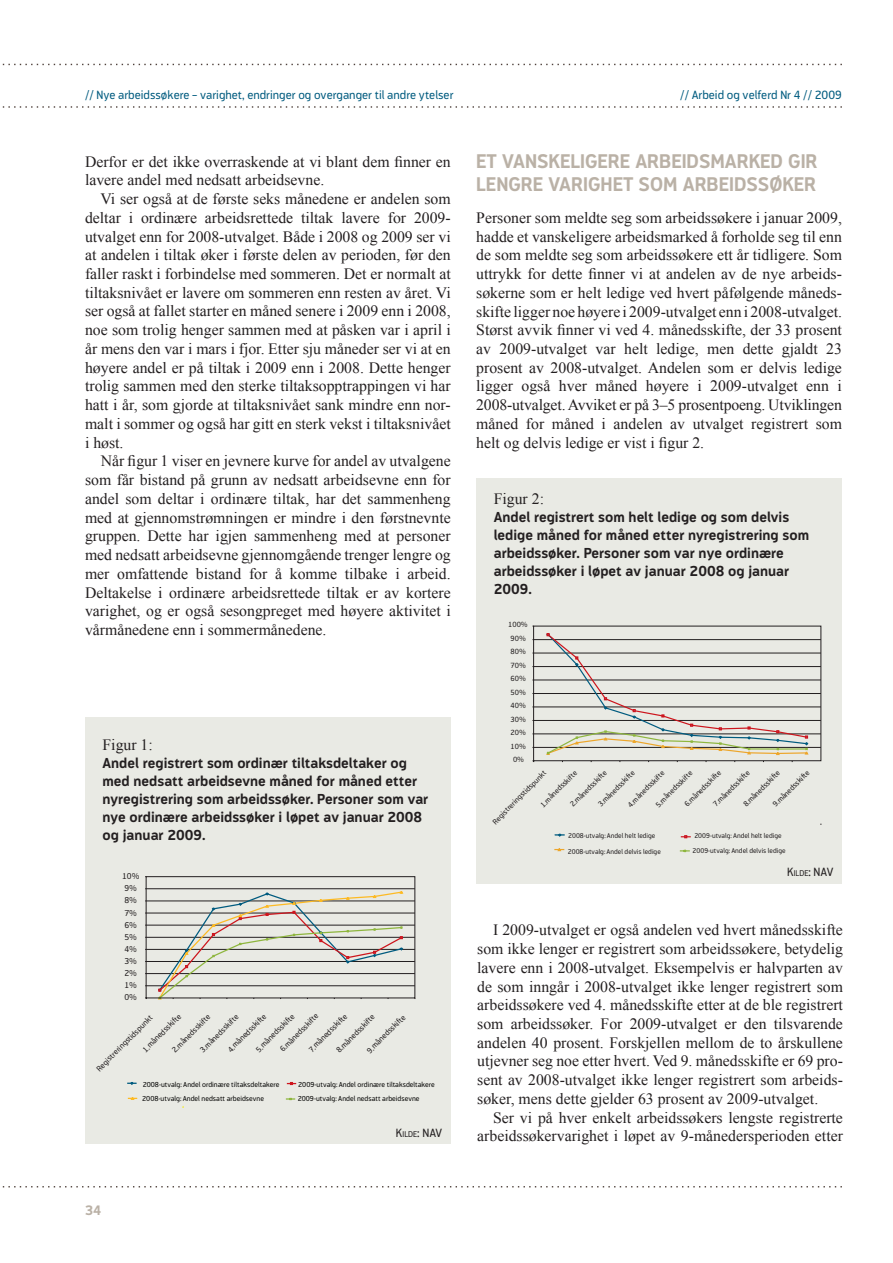
<style>
.page{position:relative;width:893px;height:1263px;background:#fff}
.page>*{position:absolute;margin:0;border:0;box-sizing:border-box;transform-origin:0 0}
.t1{font:700 19.5px "Modus";letter-spacing:.045em;color:#bab1a6}
.t2{font:15.75px/18.8px "Times New Roman";color:#231f20;text-align:justify}
.t3{font:700 14.25px/18px "Modus";color:#231f20}
.t4{font:700 13.5px "Modus";color:#bab1a6}
.t5{font:12px "Modus";color:#005b7f}
.t6{font:12px "Modus";letter-spacing:-.025em;color:#231f20}
.t7{font:8.55px "Modus";color:#231f20}
.t8{font:7.95px/16.6px "Modus";color:#231f20}
.t9{font:7.5px "Modus";color:#231f20}
.t10{font:7.2px "Modus";color:#050504}
.t11{font:6.9px "Modus";color:#231f20}
.s1{font-size:8.4px}
</style>
<div class="page">
<svg style="left:2px;top:64px;width:840px;height:1px"></svg>
<svg style="left:2px;top:106px;width:840px;height:2px"></svg>
<svg style="left:2px;top:1186px;width:840px;height:1px"></svg>
<div style="left:85px;top:717px;width:366px;height:427px;background:#e9eae4"></div>
<hr style="left:146px;top:985px;width:269px;height:1px;background:#231f20">
<hr style="left:146px;top:973px;width:269px;height:1px;background:#231f20">
<hr style="left:146px;top:961px;width:269px;height:1px;background:#231f20">
<hr style="left:146px;top:949px;width:269px;height:1px;background:#231f20">
<hr style="left:146px;top:937px;width:269px;height:1px;background:#231f20">
<hr style="left:146px;top:925px;width:269px;height:1px;background:#231f20">
<hr style="left:146px;top:913px;width:269px;height:1px;background:#231f20">
<hr style="left:146px;top:901px;width:269px;height:1px;background:#231f20">
<hr style="left:146px;top:888px;width:269px;height:1px;background:#231f20">
<svg style="left:157px;top:889px;width:247px;height:111px"></svg>
<svg style="left:127px;top:1082px;width:10px;height:3px"></svg>
<svg style="left:287px;top:1082px;width:9px;height:3px"></svg>
<svg style="left:128px;top:1097px;width:9px;height:3px"></svg>
<svg style="left:285px;top:1097px;width:11px;height:4px"></svg>
<div style="left:146px;top:876px;width:269px;height:122px;border:1px solid #231f20"></div>
<div style="left:476px;top:478px;width:366px;height:405px;background:#e9eae4"></div>
<hr style="left:534px;top:747px;width:287px;height:1px;background:#231f20">
<hr style="left:534px;top:734px;width:287px;height:1px;background:#231f20">
<hr style="left:534px;top:720px;width:287px;height:1px;background:#231f20">
<hr style="left:534px;top:707px;width:287px;height:1px;background:#231f20">
<hr style="left:534px;top:693px;width:287px;height:1px;background:#231f20">
<hr style="left:534px;top:680px;width:287px;height:1px;background:#231f20">
<hr style="left:534px;top:666px;width:287px;height:1px;background:#231f20">
<hr style="left:534px;top:653px;width:287px;height:1px;background:#231f20">
<hr style="left:534px;top:639px;width:287px;height:1px;background:#231f20">
<svg style="left:545px;top:633px;width:264px;height:129px"></svg>
<svg style="left:555px;top:833px;width:10px;height:4px"></svg>
<svg style="left:681px;top:835px;width:10px;height:3px"></svg>
<svg style="left:554px;top:848px;width:10px;height:4px"></svg>
<svg style="left:679px;top:849px;width:11px;height:4px"></svg>
<div style="left:533px;top:626px;width:288px;height:135px;border:1px solid #231f20"></div>
<p class="t5" style="left:85px;top:88px;width:370px">// Nye arbeidssøkere – varighet, endringer og overganger til andre ytelser</p>
<p class="t5" style="left:680px;top:88px;width:163px">// Arbeid og velferd Nr 4 // 2009</p>
<p class="t2" style="left:85px;top:152px;width:367px">Derfor er det ikke overraskende at vi blant dem finner en lavere andel med nedsatt arbeidsevne.</p>
<p class="t2" style="left:85px;top:189px;width:367px;text-indent:15px">Vi ser også at de første seks månedene er andelen som deltar i ordinære arbeidsrettede tiltak lavere for 2009- utvalget enn for 2008-utvalget. Både i 2008 og 2009 ser vi at andelen i tiltak øker i første delen av perioden, før den faller raskt i forbindelse med sommeren. Det er normalt at tiltaksnivået er lavere om sommeren enn resten av året. Vi ser også at fallet starter en måned senere i 2009 enn i 2008, noe som trolig henger sammen med at påsken var i april i år mens den var i mars i fjor. Etter sju måneder ser vi at en høyere andel er på tiltak i 2009 enn i 2008. Dette henger trolig sammen med den sterke tiltaksopptrappingen vi har hatt i år, som gjorde at tiltaksnivået sank mindre enn nor&shy;malt i sommer og også har gitt en sterk vekst i tiltaksnivået i høst.</p>
<p class="t2" style="left:85px;top:451px;width:367px;text-indent:16px">Når figur 1 viser en jevnere kurve for andel av utvalgene som får bistand på grunn av nedsatt arbeidsevne enn for andel som deltar i ordinære tiltak, har det sammenheng med at gjennomstrømningen er mindre i den førstnevnte gruppen. Dette har igjen sammenheng med at personer med nedsatt arbeidsevne gjennomgående trenger lengre og mer omfattende bistand for å komme tilbake i arbeid.<br>Deltakelse i ordinære arbeidsrettede tiltak er av kortere varighet, og er også sesongpreget med høyere aktivitet i vårmånedene enn i sommermånedene.</p>
<p class="t2" style="left:103px;top:735px;width:52px">Figur 1:</p>
<p class="t3" style="left:103px;top:754px;width:327px">Andel registrert som ordinær tiltaksdeltaker og med nedsatt arbeidsevne måned for måned etter nyregistrering som arbeidssøker. Personer som var nye ordinære arbeidssøker i løpet av januar 2008 og januar 2009.</p>
<p class="t7" style="left:122px;top:871px;width:19px">10%</p>
<p class="t7" style="left:124px;top:883px;width:14px">9%</p>
<p class="t7" style="left:124px;top:896px;width:14px">8%</p>
<p class="t7" style="left:124px;top:908px;width:14px">7%</p>
<p class="t7" style="left:124px;top:920px;width:14px">6%</p>
<p class="t7" style="left:124px;top:932px;width:14px">5%</p>
<p class="t7" style="left:124px;top:944px;width:14px">4%</p>
<p class="t7" style="left:124px;top:956px;width:14px">3%</p>
<p class="t7" style="left:124px;top:968px;width:14px">2%</p>
<p class="t7" style="left:124px;top:980px;width:14px">1%</p>
<p class="t7" style="left:124px;top:993px;width:14px">0%</p>
<p class="t8" style="left:264px;top:1033px;width:52px;text-indent:-17px;rotate:-45deg">5.månedsskifte<br>6.månedsskifte</p>
<p class="t8" style="left:138px;top:1045px;width:52px;rotate:-45deg">1.månedsskifte</p>
<p class="t8" style="left:223px;top:1045px;width:52px;rotate:-45deg">4.månedsskifte</p>
<p class="t8" style="left:304px;top:1045px;width:52px;rotate:-45deg">7.månedsskifte</p>
<p class="t8" style="left:167px;top:1045px;width:52px;rotate:-45deg">2.månedsskifte</p>
<p class="t8" style="left:195px;top:1045px;width:52px;rotate:-45deg">3.månedsskifte</p>
<p class="t8" style="left:332px;top:1045px;width:52px;rotate:-45deg">8.månedsskifte</p>
<p class="t8" style="left:92px;top:1064px;width:77px;rotate:-45deg">Registreringstidspunkt</p>
<p class="t8" style="left:362px;top:1046px;width:52px;rotate:-45deg">9.månedsskifte</p>
<p class="t10" style="left:143px;top:1080px;width:138px">2008-utvalg: Andel ordinære tiltaksdeltakere</p>
<p class="t10" style="left:298px;top:1080px;width:138px">2009-utvalg: Andel ordinære tiltaksdeltakere</p>
<p class="t10" style="left:142px;top:1095px;width:123px">2008-utvalg: Andel nedsatt arbeidsevne</p>
<p class="t10" style="left:298px;top:1094px;width:123px">2009-utvalg: Andel nedsatt arbeidsevne</p>
<p class="t4" style="left:85px;top:1203px;width:18px">34</p>
<p class="t6" style="left:396px;top:1126px;width:48px">K<span class="s1">ilde</span>: NAV</p>
<p class="t1" style="left:476px;top:151px;width:95px">Et vans keligere</p>
<p class="t1" style="left:635px;top:151px;width:48px">arbeidsmar</p>
<p class="t1" style="left:749px;top:151px;width:50px">ked gir</p>
<p class="t1" style="left:476px;top:173px;width:12px">lengre</p>
<p class="t1" style="left:548px;top:173px;width:22px">varig</p>
<p class="t1" style="left:600px;top:173px;width:129px">het som arbeidss</p>
<p class="t1" style="left:769px;top:173px;width:36px">øker</p>
<p class="t2" style="left:476px;top:208px;width:367px">Personer som meldte seg som arbeidssøkere i januar 2009, hadde et vanskeligere arbeidsmarked å forholde seg til enn de som meldte seg som arbeidssøkere ett år tidligere. Som uttrykk for dette finner vi at andelen av de nye arbeids&shy;søkerne som er helt ledige ved hvert påfølgende måneds&shy;skifte ligger noe høyere i 2009-utvalget enn i 2008-utvalget.<br>Størst avvik finner vi ved 4. månedsskifte, der 33 prosent av 2009-utvalget var helt ledige, men dette gjaldt 23 prosent av 2008-utvalget. Andelen som er delvis ledige ligger også hver måned høyere i 2009-utvalget enn i 2008-utvalget. Avviket er på 3–5 prosentpoeng. Utviklingen måned for måned i andelen av utvalget registrert som helt og delvis ledige er vist i figur 2.</p>
<p class="t2" style="left:494px;top:489px;width:52px">Figur 2:</p>
<p class="t3" style="left:494px;top:508px;width:317px">Andel registrert som helt ledige og som delvis ledige måned for måned etter nyregistrering som arbeidssøker. Personer som var nye ordinære arbeidssøker i løpet av januar 2008 og januar 2009.</p>
<p class="t9" style="left:508px;top:621px;width:21px">100%</p>
<p class="t9" style="left:510px;top:634px;width:17px">90%</p>
<p class="t9" style="left:510px;top:647px;width:17px">80%</p>
<p class="t9" style="left:510px;top:661px;width:17px">70%</p>
<p class="t9" style="left:510px;top:674px;width:17px">60%</p>
<p class="t9" style="left:510px;top:688px;width:17px">50%</p>
<p class="t9" style="left:510px;top:701px;width:17px">40%</p>
<p class="t9" style="left:510px;top:715px;width:17px">30%</p>
<p class="t9" style="left:510px;top:728px;width:17px">20%</p>
<p class="t9" style="left:510px;top:742px;width:17px">10%</p>
<p class="t9" style="left:513px;top:755px;width:13px">0%</p>
<p class="t9" style="left:491px;top:820px;width:74px;rotate:-45deg">Registreringstidspunkt</p>
<p class="t9" style="left:683px;top:802px;width:50px;rotate:-45deg">6.månedsskifte</p>
<p class="t9" style="left:568px;top:803px;width:50px;rotate:-45deg">2.månedsskifte</p>
<p class="t9" style="left:596px;top:803px;width:50px;rotate:-45deg">3.månedsskifte</p>
<p class="t9" style="left:711px;top:803px;width:50px;rotate:-45deg">7.månedsskifte</p>
<p class="t9" style="left:741px;top:803px;width:50px;rotate:-45deg">8.månedsskifte</p>
<p class="t9" style="left:771px;top:803px;width:50px;rotate:-45deg">9.månedsskifte</p>
<p class="t9" style="left:626px;top:803px;width:50px;rotate:-45deg">4.månedsskifte</p>
<p class="t9" style="left:539px;top:803px;width:50px;rotate:-45deg">1.månedsskifte</p>
<p class="t9" style="left:654px;top:803px;width:50px;rotate:-45deg">5.månedsskifte</p>
<p class="t11" style="left:568px;top:831px;width:89px">2008-utvalg: Andel helt ledige</p>
<p class="t11" style="left:694px;top:832px;width:89px">2009-utvalg: Andel helt ledige</p>
<p class="t11" style="left:568px;top:847px;width:94px">2008-utvalg: Andel delvis ledige</p>
<p class="t11" style="left:693px;top:846px;width:94px">2009-utvalg: Andel delvis ledige</p>
<p class="t6" style="left:787px;top:865px;width:48px">K<span class="s1">ilde</span>: NAV</p>
<p class="t2" style="left:477px;top:920px;width:367px;text-indent:16px">I 2009-utvalget er også andelen ved hvert månedsskifte som ikke lenger er registrert som arbeidssøkere, betydelig lavere enn i 2008-utvalget. Eksempelvis er halvparten av de som inngår i 2008-utvalget ikke lenger registrert som arbeidssøkere ved 4. månedsskifte etter at de ble registrert som arbeidssøker. For 2009-utvalget er den tilsvarende andelen 40 prosent. Forskjellen mellom de to årskullene utjevner seg noe etter hvert. Ved 9. månedsskifte er 69 pro&shy;sent av 2008-utvalget ikke lenger registrert som arbeids&shy;søker, mens dette gjelder 63 prosent av 2009-utvalget.</p>
<p class="t2" style="left:477px;top:1108px;width:367px;text-align:right">Ser vi på hver enkelt arbeidssøkers lengste registrerte arbeidssøkervarighet i løpet av 9-månedersperioden etter</p>
</div>
